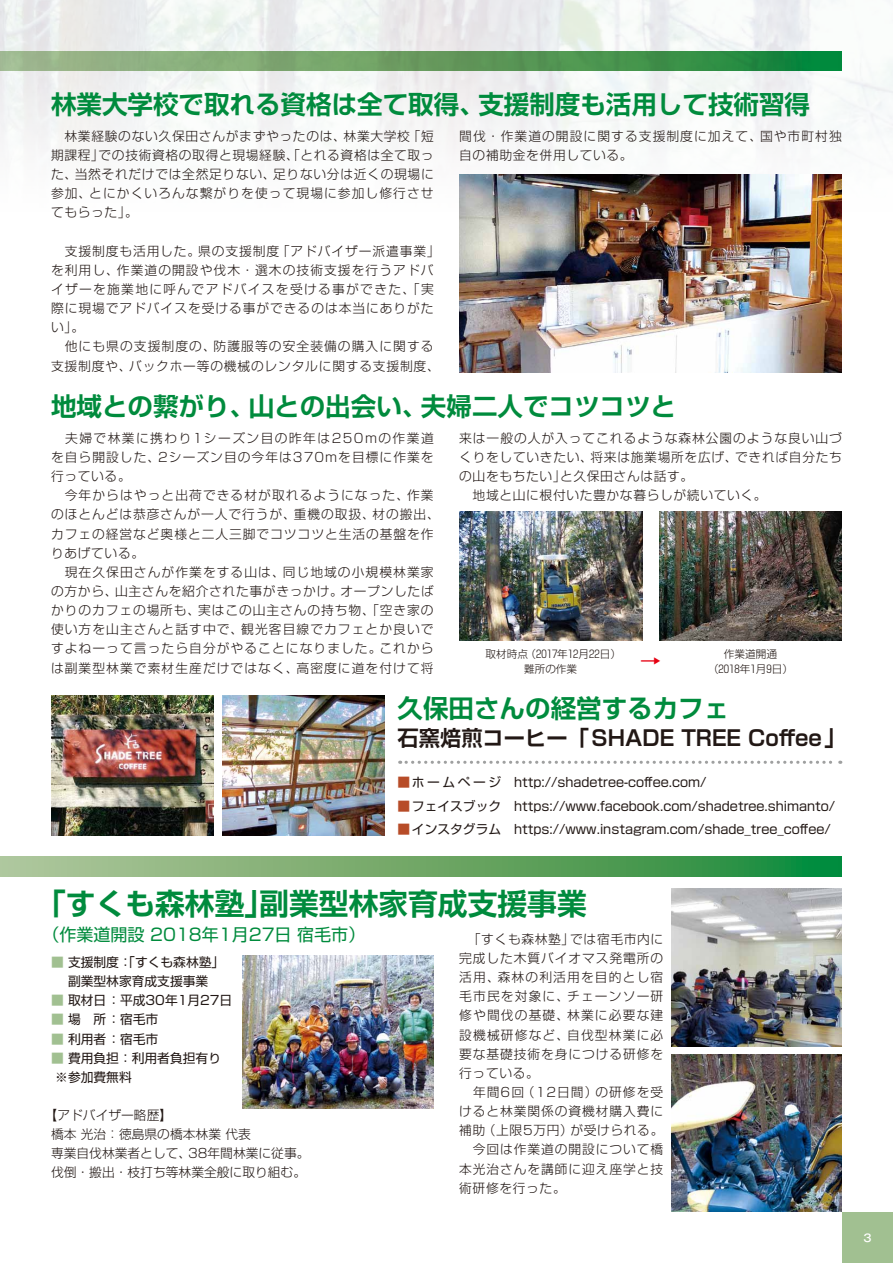
<style>
.page{position:relative;width:893px;height:1263px;background:#fff}
.page>*{position:absolute;margin:0;border:0;box-sizing:border-box;transform-origin:0 0}
.t1{font:700 29.7px "Shin Go Pro De";color:#008b3d}
.t2{font:700 25.5px "Shin Go Pro De";color:#008b3d}
.t3{font:700 21.3px "Shin Go Pro De";color:#221815}
.t4{font:300 21.3px "Shin Go Pro";color:#e60012}
.t5{font:16.95px "Shin Go Pro";color:#008b3d}
.t6{font:300 12.75px/19.2px "Shin Go Pro";letter-spacing:.075em;color:#221815}
.t7{font:12.75px/19.2px "Shin Go Pro";color:#221815}
.t8{font:300 12.75px/19.2px "Shin Go Pro";letter-spacing:.055em;color:#221815}
.t9{font:300 12.75px/19.2px "Shin Go Pro";color:#221815}
.t10{font:300 10.65px/14.9px "Shin Go Pro";color:#221815;text-align:center}
.t11{font:500 10.65px "Gothic MB101 Pro";color:#fff}
.s1{color:#b74c28}
.s2{color:#a1c091}
</style>
<div class="page">
<img style="left:0;top:0;width:893px;height:1212px">
<img style="left:242px;top:956px;width:192px;height:153px">
<img style="left:672px;top:889px;width:170px;height:157px">
<img style="left:672px;top:1054px;width:170px;height:158px">
<img style="left:459px;top:174px;width:383px;height:198px">
<img style="left:222px;top:695px;width:163px;height:141px">
<img style="left:51px;top:695px;width:163px;height:141px">
<img style="left:459px;top:512px;width:183px;height:128px">
<img style="left:659px;top:512px;width:183px;height:128px">
<svg style="left:0;top:51px;width:842px;height:19px;background:#619e62"></svg>
<svg style="left:0;top:857px;width:842px;height:19px;background:#68a768"></svg>
<svg style="left:400px;top:761px;width:441px;height:3px"></svg>
<div style="left:842px;top:1212px;width:51px;height:51px;background:#a1c091"></div>
<h2 class="t2" style="left:51px;top:83px;width:760px">林業大学校で取れる資格は全て取得、支援制度も活用して技術習得</h2>
<p class="t6" style="left:51px;top:125px;width:384px;text-align:justify">　林業経験のない久保田さんがまずやったのは、林業大学校「短期課程」での技術資格の取得と現場経験、「とれる資格は全て取った、当然それだけでは全然足りない、足りない分は近くの現場に参加、とにかくいろんな繋がりを使って現場に参加し修行させてもらった」。</p>
<p class="t6" style="left:51px;top:240px;width:390px">　支援制度も活用した。県の支援制度「アドバイザー派遣事業」を利用し、作業道の開設や伐木・選木の技術支援を行うアドバイザーを施業地に呼んでアドバイスを受ける事ができた、「実際に現場でアドバイスを受ける事ができるのは本当にありがたい」。<br>　他にも県の支援制度の、防護服等の安全装備の購入に関する支援制度や、バックホー等の機械のレンタルに関する支援制度、</p>
<p class="t6" style="left:459px;top:125px;width:384px">間伐・作業道の開設に関する支援制度に加えて、国や市町村独自の補助金を併用している。</p>
<h2 class="t2" style="left:51px;top:385px;width:627px">地域との繋がり、山との出会い、夫婦二人でコツコツと</h2>
<p class="t6" style="left:51px;top:427px;width:390px">　夫婦で林業に携わり1シーズン目の昨年は250mの作業道を自ら開設した、2シーズン目の今年は370mを目標に作業を行っている。<br>　今年からはやっと出荷できる材が取れるようになった、作業のほとんどは恭彦さんが一人で行うが、重機の取扱、材の搬出、カフェの経営など奥様と二人三脚でコツコツと生活の基盤を作りあげている。<br>　現在久保田さんが作業をする山は、同じ地域の小規模林業家の方から、山主さんを紹介された事がきっかけ。オープンしたばかりのカフェの場所も、実はこの山主さんの持ち物、「空き家の使い方を山主さんと話す中で、観光客目線でカフェとか良いですよねーって言ったら自分がやることになりました。これからは副業型林業で素材生産だけではなく、高密度に道を付けて将</p>
<p class="t8" style="left:459px;top:427px;width:384px">来は一般の人が入ってこれるような森林公園のような良い山づくりをしていきたい、将来は施業場所を広げ、できれば自分たちの山をもちたい」と久保田さんは話す。<br>　地域と山に根付いた豊かな暮らしが続いていく。</p>
<p class="t10" style="left:486px;top:645px;width:137px">取材時点（2017年12月22日）難所の作業</p>
<h3 class="t4" style="left:640px;top:644px;width:23px">→</h3>
<p class="t10" style="left:708px;top:645px;width:87px">作業道開通（2018年1月9日）</p>
<h2 class="t2" style="left:398px;top:687px;width:333px">久保田さんの経営するカフェ</h2>
<h3 class="t3" style="left:398px;top:720px;width:450px">石窯焙煎コーヒー「SHADE TREE Coffee」</h3>
<p class="t7" style="left:398px;top:771px;width:310px"><span class="s1">■</span>ホームページ　http://shadetree-coffee.com/</p>
<p class="t7" style="left:398px;top:795px;width:439px"><span class="s1">■</span>フェイスブック　https://www.facebook.com/shadetree.shimanto/</p>
<p class="t7" style="left:398px;top:818px;width:435px"><span class="s1">■</span>インスタグラム　https://www.instagram.com/shade_tree_coffee/</p>
<h1 class="t1" style="left:36px;top:879px;width:552px">「すくも森林塾」副業型林家育成支援事業</h1>
<h3 class="t5" style="left:43px;top:920px;width:324px">（作業道開設 2018年1月27日 宿毛市）</h3>
<p class="t7" style="left:51px;top:951px;width:175px"><span class="s2">■</span> 支援制度：「すくも森林塾」　 副業型林家育成支援事業</p>
<p class="t7" style="left:51px;top:989px;width:183px"><span class="s2">■</span> 取材日 ：平成30年1月27日</p>
<p class="t7" style="left:51px;top:1008px;width:109px"><span class="s2">■</span> 場　所 ：宿毛市</p>
<p class="t7" style="left:51px;top:1027px;width:109px"><span class="s2">■</span> 利用者 ：宿毛市</p>
<p class="t7" style="left:55px;top:1047px;width:167px;text-indent:-4px"><span class="s2">■</span> 費用負担：利用者負担有り※参加費無料</p>
<p class="t9" style="left:51px;top:1104px;width:260px;text-indent:-6px">【アドバイザー略歴】<br>橋本 光治：徳島県の橋本林業 代表<br>専業自伐林業者として、38年間林業に従事。伐倒・搬出・枝打ち等林業全般に取り組む。</p>
<p class="t6" style="left:459px;top:928px;width:206px">　「すくも森林塾」では宿毛市内に完成した木質バイオマス発電所の活用、森林の利活用を目的とし宿毛市民を対象に、チェーンソー研修や間伐の基礎、林業に必要な建設機械研修など、自伐型林業に必要な基礎技術を身につける研修を行っている。<br>　年間6回（12日間）の研修を受けると林業関係の資機材購入費に補助（上限5万円）が受けられる。　今回は作業道の開設について橋本光治さんを講師に迎え座学と技術研修を行った。</p>
<p class="t11" style="left:863px;top:1228px;width:10px">3</p>
</div>
